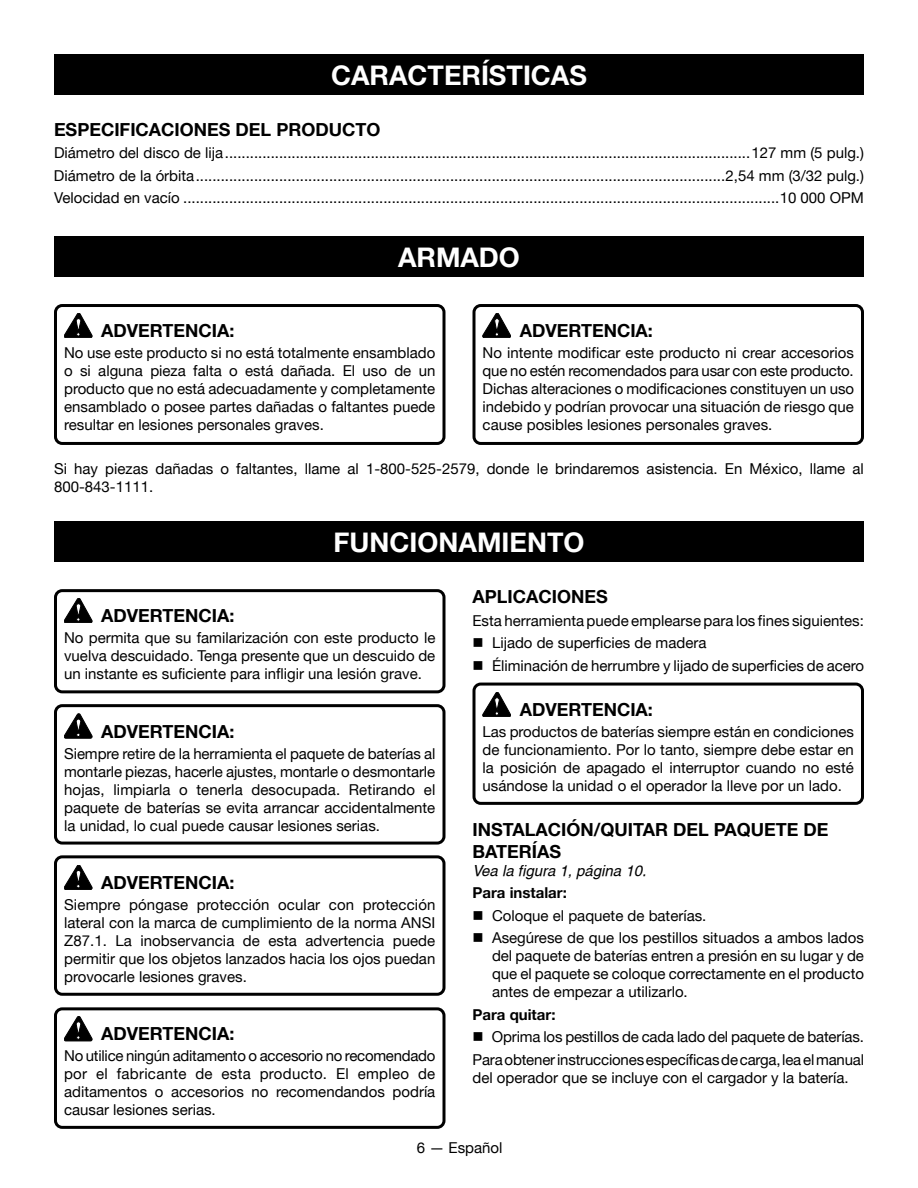
<style>
.page{position:relative;width:918px;height:1188px;background:#fff}
.page>*{position:absolute;margin:0;border:0;box-sizing:border-box;transform-origin:0 0}
.HEADING{font:700 27px "Helvetica Neue";color:#fff}
.Warning{font:700 18px "Helvetica Neue";color:#000}
.Heading_2{font:700 18px "Helvetica Neue";color:#000}
.Heading_2_no_space{font:700 18px/21.6px "Helvetica Neue";color:#000}
.Warning_text{font:15px/18px "Helvetica Neue";color:#000;text-align:justify}
.bullets{font:15px/18px "Helvetica Neue";color:#000;text-align:justify}
.Body_text{font:15px/18px "Helvetica Neue";color:#000}
.Bold_subhead{font:700 15px "Helvetica Neue";color:#000}
.See_figure{font:italic 15px "Helvetica";color:#000}
</style>
<div class="page">
<svg style="left:64px;top:598px;width:28px;height:25px"></svg>
<svg style="left:64px;top:714px;width:28px;height:24px"></svg>
<svg style="left:64px;top:865px;width:28px;height:25px"></svg>
<svg style="left:64px;top:1016px;width:28px;height:25px"></svg>
<div style="left:54px;top:237px;width:810px;height:40px;background:#000"></div>
<div style="left:54px;top:54px;width:810px;height:40px;background:#000"></div>
<div style="left:54px;top:522px;width:810px;height:40px;background:#000"></div>
<svg style="left:483px;top:692px;width:28px;height:25px"></svg>
<div style="left:54px;top:589px;width:392px;height:104px;border:3px solid #000;border-radius:7px"></div>
<div style="left:54px;top:704px;width:392px;height:141px;border:3px solid #000;border-radius:7px"></div>
<div style="left:54px;top:855px;width:392px;height:141px;border:3px solid #000;border-radius:7px"></div>
<div style="left:54px;top:1007px;width:392px;height:122px;border:3px solid #000;border-radius:7px"></div>
<svg style="left:64px;top:313px;width:28px;height:25px"></svg>
<svg style="left:483px;top:313px;width:28px;height:25px"></svg>
<div style="left:472px;top:683px;width:392px;height:122px;border:3px solid #000;border-radius:7px"></div>
<div style="left:54px;top:304px;width:392px;height:141px;border:3px solid #000;border-radius:7px"></div>
<div style="left:472px;top:304px;width:392px;height:141px;border:3px solid #000;border-radius:7px"></div>
<p class="HEADING" style="left:331px;top:58px;width:257px">CARACTERÍSTICAS</p>
<p class="Heading_2" style="left:54px;top:118px;width:328px">ESPECIFICACIONES DEL PRODUCTO</p>
<p class="Warning_text" style="left:54px;top:144px;width:812px">Diámetro del disco de lija..............................................................................................................................127 mm (5 pulg.)</p>
<p class="Warning_text" style="left:54px;top:166px;width:812px">Diámetro de la órbita...............................................................................................................................2,54 mm (3/32 pulg.)</p>
<p class="Warning_text" style="left:54px;top:189px;width:811px">Velocidad en vacío ...............................................................................................................................................10 000 OPM</p>
<p class="HEADING" style="left:398px;top:241px;width:123px">ARMADO</p>
<p class="Warning" style="left:520px;top:320px;width:135px">ADVERTENCIA:</p>
<p class="Warning_text" style="left:483px;top:344px;width:373px">No intente modificar este producto ni crear accesorios que no estén recomendados para usar con este producto.<br>Dichas alteraciones o modificaciones constituyen un uso indebido y podrían provocar una situación de riesgo que cause posibles lesiones personales graves.</p>
<p class="Body_text" style="left:54px;top:460px;width:811px">Si hay piezas dañadas o faltantes, llame al 1-800-525-2579, donde le brindaremos asistencia. En México, llame al<br>800-843-1111.</p>
<p class="Warning" style="left:101px;top:320px;width:135px">ADVERTENCIA:</p>
<p class="Warning_text" style="left:64px;top:344px;width:373px">No use este producto si no está totalmente ensamblado o si alguna pieza falta o está dañada. El uso de un producto que no está adecuadamente y completamente ensamblado o posee partes dañadas o faltantes puede resultar en lesiones personales graves.</p>
<p class="HEADING" style="left:334px;top:526px;width:252px">FUNCIONAMIENTO</p>
<p class="Heading_2" style="left:472px;top:586px;width:137px">APLICACIONES</p>
<p class="Body_text" style="left:472px;top:611px;width:393px">Esta herramienta puede emplearse para los fines siguientes:</p>
<p class="bullets" style="left:472px;top:634px;width:235px">■ Lijado de superficies de madera</p>
<p class="bullets" style="left:472px;top:656px;width:393px">■ Éliminación de herrumbre y lijado de superficies de acero</p>
<p class="Warning" style="left:520px;top:699px;width:135px">ADVERTENCIA:</p>
<p class="Warning_text" style="left:483px;top:723px;width:373px">Las productos de baterías siempre están en condiciones de funcionamiento. Por lo tanto, siempre debe estar en la posición de apagado el interruptor cuando no esté usándose la unidad o el operador la lleve por un lado.</p>
<p class="Heading_2_no_space" style="left:472px;top:819px;width:357px">INSTALACIÓN/QUITAR DEL PAQUETE DE<br>BATERÍAS</p>
<p class="See_figure" style="left:472px;top:862px;width:175px">Vea la figura 1, página 10.</p>
<p class="Bold_subhead" style="left:472px;top:884px;width:96px">Para instalar:</p>
<p class="bullets" style="left:472px;top:906px;width:235px">■ Coloque el paquete de baterías.</p>
<p class="bullets" style="left:492px;top:929px;width:374px;text-indent:-20px">■ Asegúrese de que los pestillos situados a ambos lados del paquete de baterías entren a presión en su lugar y de que el paquete se coloque correctamente en el producto antes de empezar a utilizarlo.</p>
<p class="Bold_subhead" style="left:472px;top:1005px;width:85px">Para quitar:</p>
<p class="bullets" style="left:472px;top:1028px;width:393px">■ Oprima los pestillos de cada lado del paquete de baterías.</p>
<p class="Body_text" style="left:472px;top:1050px;width:393px">Para obtener instrucciones específicas de carga, lea el manual del operador que se incluye con el cargador y la batería.</p>
<p class="Warning" style="left:101px;top:605px;width:135px">ADVERTENCIA:</p>
<p class="Warning_text" style="left:64px;top:629px;width:373px">No permita que su familarización con este producto le vuelva descuidado. Tenga presente que un descuido de un instante es suficiente para infligir una lesión grave.</p>
<p class="Warning" style="left:101px;top:720px;width:135px">ADVERTENCIA:</p>
<p class="Warning_text" style="left:64px;top:744px;width:373px">Siempre retire de la herramienta el paquete de baterías al montarle piezas, hacerle ajustes, montarle o desmontarle hojas, limpiarla o tenerla desocupada. Retirando el paquete de baterías se evita arrancar accidentalmente la unidad, lo cual puede causar lesiones serias.</p>
<p class="Warning" style="left:101px;top:871px;width:135px">ADVERTENCIA:</p>
<p class="Warning_text" style="left:64px;top:895px;width:373px">Siempre póngase protección ocular con protección lateral con la marca de cumplimiento de la norma ANSI Z87.1. La inobservancia de esta advertencia puede permitir que los objetos lanzados hacia los ojos puedan provocarle lesiones graves.</p>
<p class="Warning" style="left:101px;top:1023px;width:135px">ADVERTENCIA:</p>
<p class="Warning_text" style="left:64px;top:1047px;width:373px">No utilice ningún aditamento o accesorio no recomendado por el fabricante de esta producto. El empleo de aditamentos o accesorios no recomendandos podría causar lesiones serias.</p>
<p class="Warning_text" style="left:417px;top:1139px;width:87px">6 — Español</p>
</div>
